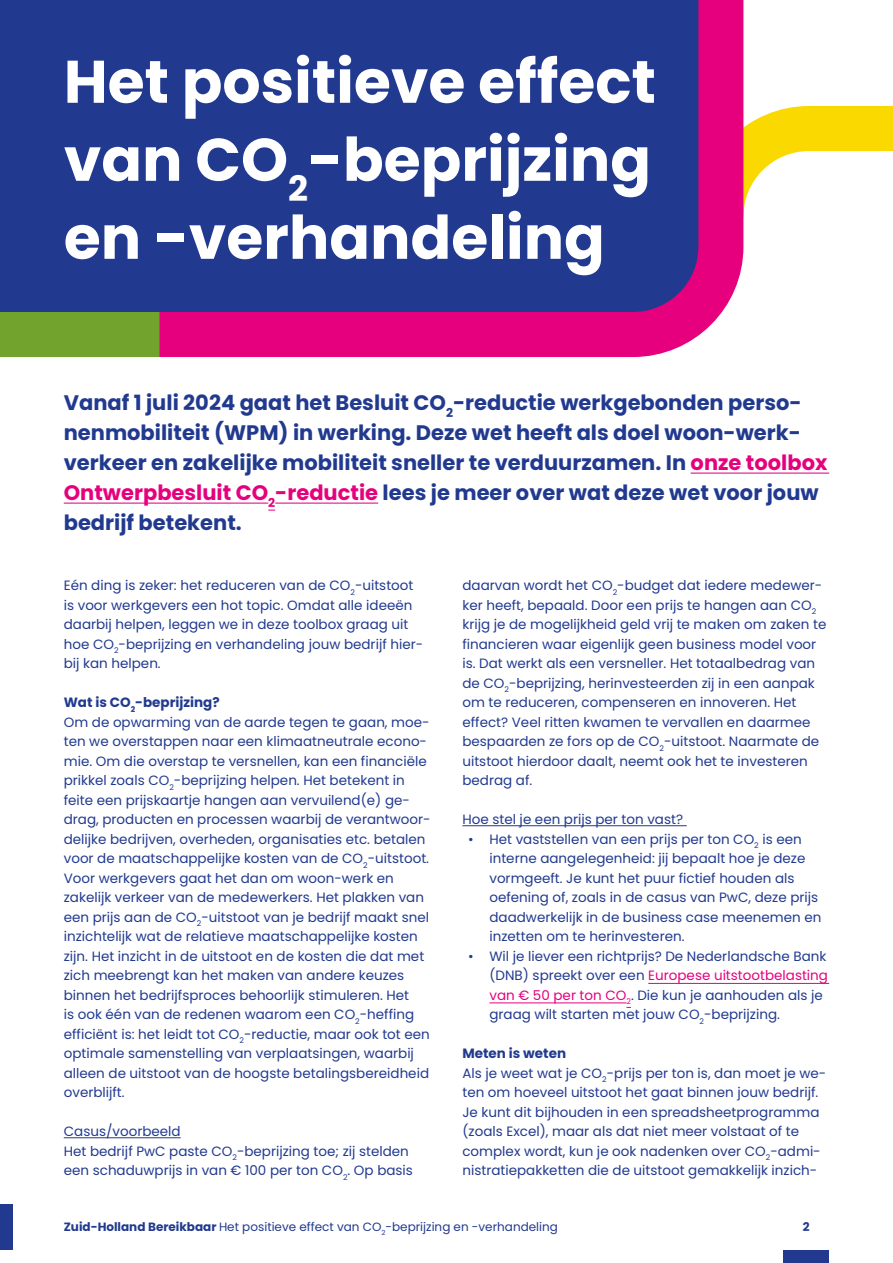
<style>
.page{position:relative;width:893px;height:1263px;background:#fff}
.page>*{position:absolute;margin:0;border:0;box-sizing:border-box;transform-origin:0 0}
.Kop__inh{font:700 60px/78px "Poppins";color:#fff;text-align:justify}
.Introtekst{font:700 21px/30px "Poppins";color:#213a8f}
.Broodtekst{font:13.5px/19.5px "Poppins";color:#213a8f}
.Subkop{font:700 13.5px "Poppins";color:#213a8f}
.t1{font:12px "Poppins";color:#213a8f}
.t2{font:700 12px "Poppins";color:#213a8f}
.s1{color:#e6007e}
.s2{font-weight:700}
</style>
<div class="page">
<div style="left:783px;top:1250px;width:46px;height:13px;background:#213a8f"></div>
<div style="left:0;top:1204px;width:13px;height:46px;background:#213a8f"></div>
<hr style="left:691px;top:473px;width:138px;height:1px;background:#e6007e">
<hr style="left:64px;top:503px;width:204px;height:1px;background:#e6007e">
<hr style="left:275px;top:503px;width:103px;height:1px;background:#e6007e">
<hr style="left:64px;top:1137px;width:117px;height:1px;background:#213a8f">
<hr style="left:462px;top:825px;width:225px;height:1px;background:#213a8f">
<hr style="left:648px;top:983px;width:181px;height:1px;background:#e6007e">
<hr style="left:489px;top:1002px;width:137px;height:1px;background:#e6007e">
<svg style="left:766px;top:106px;width:127px;height:61px"></svg>
<svg style="left:0;top:0;width:766px;height:357px;background:#46398f"></svg>
<div style="left:0;top:312px;width:159px;height:45px;background:#72a32d"></div>
<h1 class="Kop__inh" style="left:64px;top:43px;width:594px">Het positieve effect van CO<sub>2</sub>-beprijzing en -verhandeling</h1>
<p class="Introtekst" style="left:64px;top:388px;width:765px">Vanaf 1 juli 2024 gaat het Besluit CO<sub>2</sub>-reductie werkgebonden perso&shy;nenmobiliteit (WPM) in werking. Deze wet heeft als doel woon-werk&shy;verkeer en zakelijke mobiliteit sneller te verduurzamen. In <span class="s1">onze toolbox Ontwerpbesluit CO</span><sub>2</sub><span class="s1">-reductie</span> lees je meer over wat deze wet voor jouw bedrijf betekent.</p>
<p class="Broodtekst" style="left:64px;top:576px;width:361px">Eén ding is zeker: het reduceren van de CO<sub>2</sub>-uitstoot is voor werkgevers een hot topic. Omdat alle ideeën daarbij helpen, leggen we in deze toolbox graag uit hoe CO<sub>2</sub>-beprijzing en verhandeling jouw bedrijf hier&shy;bij kan helpen.</p>
<h2 class="Subkop" style="left:64px;top:695px;width:157px">Wat is CO<sub>2</sub>-beprijzing?</h2>
<p class="Broodtekst" style="left:64px;top:712px;width:368px">Om de opwarming van de aarde tegen te gaan, moe&shy;ten we overstappen naar een klimaatneutrale econo&shy;mie. Om die overstap te versnellen, kan een financiële prikkel zoals CO<sub>2</sub>-beprijzing helpen. Het betekent in feite een prijskaartje hangen aan vervuilend(e) ge&shy;drag, producten en processen waarbij de verantwoor&shy;delijke bedrijven, overheden, organisaties etc. betalen voor de maatschappelijke kosten van de CO<sub>2</sub>-uitstoot.<br>Voor werkgevers gaat het dan om woon-werk en zakelijk verkeer van de medewerkers. Het plakken van een prijs aan de CO<sub>2</sub>-uitstoot van je bedrijf maakt snel inzichtelijk wat de relatieve maatschappelijke kosten zijn. Het inzicht in de uitstoot en de kosten die dat met zich meebrengt kan het maken van andere keuzes binnen het bedrijfsproces behoorlijk stimuleren. Het<br>is ook één van de redenen waarom een CO<sub>2</sub>-heffing efficiënt is: het leidt tot CO<sub>2</sub>-reductie, maar ook tot een optimale samenstelling van verplaatsingen, waarbij alleen de uitstoot van de hoogste betalingsbereidheid overblijft.</p>
<h3 class="Broodtekst" style="left:64px;top:1122px;width:118px">Casus/voorbeeld</h3>
<p class="Broodtekst" style="left:64px;top:1141px;width:351px">Het bedrijf PwC paste CO<sub>2</sub>-beprijzing toe; zij stelden een schaduwprijs in van € 100 per ton CO<sub>2</sub>. Op basis</p>
<p class="Broodtekst" style="left:462px;top:576px;width:366px">daarvan wordt het CO<sub>2</sub>-budget dat iedere medewer&shy;ker heeft, bepaald. Door een prijs te hangen aan CO<sub>2 </sub>krijg je de mogelijkheid geld vrij te maken om zaken te financieren waar eigenlijk geen business model voor is. Dat werkt als een versneller. Het totaalbedrag van de CO<sub>2</sub>-beprijzing, herinvesteerden zij in een aanpak om te reduceren, compenseren en innoveren. Het effect? Veel ritten kwamen te vervallen en daarmee bespaarden ze fors op de CO<sub>2</sub>-uitstoot. Naarmate de uitstoot hierdoor daalt, neemt ook het te investeren bedrag af.</p>
<h3 class="Broodtekst" style="left:462px;top:810px;width:222px">Hoe stel je een prijs per ton vast?</h3>
<p class="Broodtekst" style="left:489px;top:829px;width:333px;text-indent:-21px">• Het vaststellen van een prijs per ton CO<sub>2</sub> is een interne aangelegenheid: jij bepaalt hoe je deze vormgeeft. Je kunt het puur fictief houden als oefening of, zoals in de casus van PwC, deze prijs daadwerkelijk in de business case meenemen en inzetten om te herinvesteren.</p>
<p class="Broodtekst" style="left:489px;top:946px;width:340px;text-indent:-21px">• Wil je liever een richtprijs? De Nederlandsche Bank (DNB) spreekt over een <span class="s1">Europese uitstootbelasting van € 50 per ton CO</span><sub>2</sub>. Die kun je aanhouden als je graag wilt starten met jouw CO<sub>2</sub>-beprijzing.</p>
<h2 class="Subkop" style="left:462px;top:1046px;width:105px">Meten is weten</h2>
<p class="Broodtekst" style="left:462px;top:1063px;width:365px">Als je weet wat je CO<sub>2</sub>-prijs per ton is, dan moet je we&shy;ten om hoeveel uitstoot het gaat binnen jouw bedrijf.<br>Je kunt dit bijhouden in een spreadsheetprogramma (zoals Excel), maar als dat niet meer volstaat of te complex wordt, kun je ook nadenken over CO<sub>2</sub>-admi&shy;nistratiepakketten die de uitstoot gemakkelijk inzich-</p>
<p class="t1" style="left:64px;top:1220px;width:496px"><span class="s2">Zuid-Holland Bereikbaar</span> Het positieve effect van CO<sub>2</sub>-beprijzing en -verhandeling</p>
<p class="t2" style="left:803px;top:1220px;width:8px">2</p>
</div>
